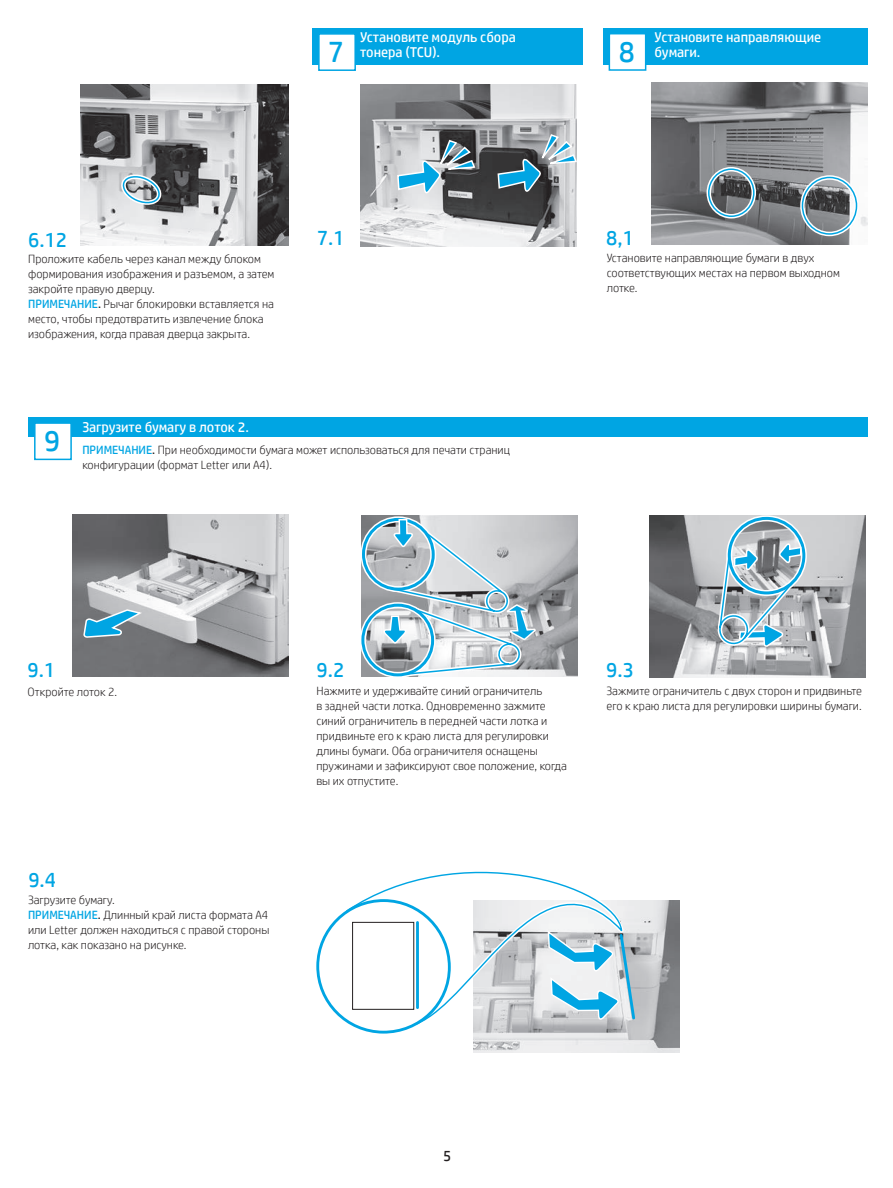
<style>
.page{position:relative;width:893px;height:1188px;background:#fff}
.page>*{position:absolute;margin:0;border:0;box-sizing:border-box;transform-origin:0 0}
.Language_10{font:30px "HP Simplified";color:#00a5e3}
.Language_10-2{font:21px "HP Simplified";color:#00a5e3}
.t1{font:15px "HP Simplified";color:#231f20}
.Language_10-3{font:14.25px/15px "HP Simplified";color:#fff}
.Language_10-4{font:300 12px/15px "HP Simplified";color:#231f20}
.s1{font-weight:400;color:#00a5e3}
.s2{font-weight:400}
</style>
<div class="page">
<img style="left:652px;top:82px;width:216px;height:162px">
<svg style="left:704px;top:164px;width:157px;height:74px;background:#828a8e"></svg>
<img style="left:650px;top:516px;width:216px;height:161px">
<img style="left:729px;top:518px;width:75px;height:75px">
<div style="left:726px;top:515px;width:81px;height:81px;border:6px solid #fff;border-radius:50%"></div>
<div style="left:727px;top:517px;width:78px;height:78px;border:3px solid #00a5e3;border-radius:50%"></div>
<svg style="left:715px;top:543px;width:87px;height:108px;background:#a0b7c1"></svg>
<img style="left:474px;top:901px;width:206px;height:152px">
<svg style="left:352px;top:900px;width:278px;height:130px"></svg>
<svg style="left:345px;top:871px;width:278px;height:155px"></svg>
<svg style="left:415px;top:920px;width:222px;height:102px"></svg>
<img style="left:72px;top:515px;width:216px;height:162px">
<svg style="left:83px;top:608px;width:61px;height:29px;background:#68a3ba"></svg>
<img style="left:361px;top:515px;width:216px;height:162px">
<img style="left:363px;top:520px;width:20px;height:69px">
<img style="left:363px;top:605px;width:20px;height:70px">
<div style="left:360px;top:516px;width:76px;height:76px;border:6px solid #fff;border-radius:50%"></div>
<div style="left:360px;top:602px;width:76px;height:76px;border:6px solid #fff;border-radius:50%"></div>
<svg style="left:383px;top:518px;width:152px;height:160px"></svg>
<img style="left:360px;top:84px;width:216px;height:162px">
<svg style="left:396px;top:139px;width:80px;height:57px;background:#8ba3ae"></svg>
<svg style="left:497px;top:133px;width:80px;height:62px;background:#79909a"></svg>
<img style="left:80px;top:85px;width:209px;height:161px">
<svg style="left:121px;top:171px;width:43px;height:33px"></svg>
<div style="left:603px;top:28px;width:265px;height:37px;background:#00a5e3"></div>
<div style="left:609px;top:33px;width:37px;height:38px;background:#fff;border:2px solid #00a5e3"></div>
<div style="left:312px;top:28px;width:270px;height:37px;background:#00a5e3"></div>
<div style="left:318px;top:33px;width:38px;height:38px;background:#fff;border:2px solid #00a5e3"></div>
<div style="left:28px;top:417px;width:839px;height:19px;background:#00a5e3"></div>
<div style="left:34px;top:422px;width:38px;height:38px;background:#fff;border:2px solid #00a5e3"></div>
<p class="Language_10-3" style="left:360px;top:30px;width:157px">Установите модуль сбора тонера (TCU).</p>
<p class="Language_10-3" style="left:655px;top:29px;width:168px">Установите направляющие бумаги.</p>
<p class="Language_10" style="left:328px;top:32px;width:18px">7</p>
<p class="Language_10" style="left:619px;top:32px;width:18px">8</p>
<p class="Language_10-2" style="left:28px;top:226px;width:41px">6.12</p>
<p class="Language_10-2" style="left:317px;top:224px;width:29px">7.1</p>
<p class="Language_10-2" style="left:606px;top:224px;width:29px">8,1</p>
<p class="Language_10-4" style="left:28px;top:251px;width:248px">Проложите кабель через канал между блоком формирования изображения и разъемом, а затем закройте правую дверцу.</p>
<p class="Language_10-4" style="left:28px;top:296px;width:247px"><span class="s1">ПРИМЕЧАНИЕ</span><span class="s2">.</span> Рычаг блокировки вставляется на место, чтобы предотвратить извлечение блока изображения, когда правая дверца закрыта.</p>
<p class="Language_10" style="left:44px;top:421px;width:18px">9</p>
<p class="Language_10-3" style="left:82px;top:419px;width:168px">Загрузите бумагу в лоток 2.</p>
<p class="Language_10-4" style="left:82px;top:442px;width:429px"><span class="s1">ПРИМЕЧАНИЕ</span><span class="s2">.</span> При необходимости бумага может использоваться для печати страниц конфигурации (формат Letter или A4).</p>
<p class="Language_10-4" style="left:607px;top:250px;width:235px">Установите направляющие бумаги в двух соответствующих местах на первом выходном лотке.</p>
<p class="Language_10-2" style="left:28px;top:656px;width:29px">9.1</p>
<p class="Language_10-4" style="left:28px;top:684px;width:91px">Откройте лоток 2.</p>
<p class="Language_10-2" style="left:28px;top:866px;width:29px">9.4</p>
<p class="Language_10-4" style="left:28px;top:892px;width:88px">Загрузите бумагу.</p>
<p class="Language_10-4" style="left:28px;top:907px;width:243px;text-align:justify"><span class="s1">ПРИМЕЧАНИЕ</span><span class="s2">.</span> Длинный край листа формата A4 или Letter должен находиться с правой стороны лотка, как показано на рисунке.</p>
<p class="Language_10-2" style="left:317px;top:656px;width:29px">9.2</p>
<p class="Language_10-2" style="left:606px;top:656px;width:29px">9.3</p>
<p class="Language_10-4" style="left:317px;top:683px;width:252px">Нажмите и удерживайте синий ограничитель<br>в задней части лотка. Одновременно зажмите синий ограничитель в передней части лотка и придвиньте его к краю листа для регулировки длины бумаги. Оба ограничителя оснащены пружинами и зафиксируют свое положение, когда вы их отпустите.</p>
<p class="Language_10-4" style="left:606px;top:683px;width:257px">Зажмите ограничитель с двух сторон и придвиньте его к краю листа для регулировки ширины бумаги.</p>
<p class="t1" style="left:443px;top:1146px;width:10px">5</p>
</div>
